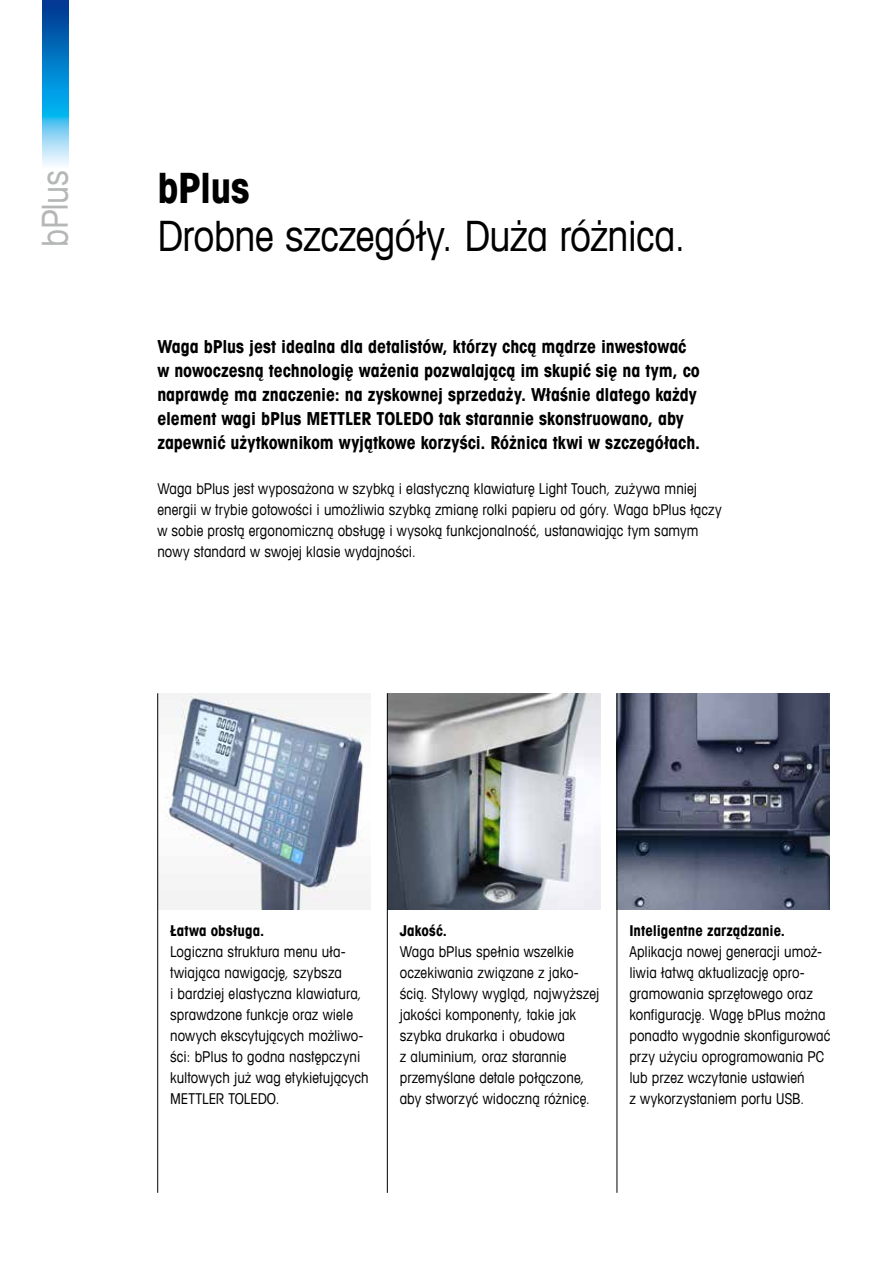
<style>
.page{position:relative;width:893px;height:1263px;background:#fff}
.page>*{position:absolute;margin:0;border:0;box-sizing:border-box;transform-origin:0 0}
.t1{font:condensed 42px "Avant Garde Com";letter-spacing:-.015em;color:#000}
.t2{font:700 condensed 42px "Avant Garde Com";letter-spacing:-.02em;color:#000}
.t3{font:condensed 36px "Avant Garde Com";letter-spacing:-.025em;color:#b5b6b6}
.t4{font:700 condensed 18px/24px "Avant Garde Com";letter-spacing:-.005em;color:#000}
.t5{font:condensed 15px/21px "Avant Garde Com";letter-spacing:.005em;color:#000}
.t6{font:700 condensed 15px "Avant Garde Com";letter-spacing:.005em;color:#000}
</style>
<div class="page">
<img style="left:158px;top:693px;width:213px;height:216px">
<img style="left:618px;top:693px;width:212px;height:216px">
<img style="left:388px;top:693px;width:213px;height:216px">
<img style="left:43px;top:0;width:25px;height:166px">
<hr style="left:387px;top:693px;width:1px;height:500px;background:#000">
<hr style="left:157px;top:693px;width:1px;height:500px;background:#000">
<hr style="left:617px;top:693px;width:1px;height:500px;background:#000">
<h2 class="t3" style="left:33px;top:247px;width:78px;rotate:-90deg">bPlus</h2>
<h1 class="t2" style="left:157px;top:161px;width:94px">bPlus</h1>
<h1 class="t1" style="left:157px;top:210px;width:530px">Drobne szczegóły. Duża różnica.</h1>
<p class="t4" style="left:157px;top:334px;width:544px">Waga bPlus jest idealna dla detalistów, którzy chcą mądrze inwestować w nowoczesną technologię ważenia pozwalającą im skupić się na tym, co naprawdę ma znaczenie: na zyskownej sprzedaży. Właśnie dlatego każdy element wagi bPlus METTLER TOLEDO tak starannie skonstruowano, aby zapewnić użytkownikom wyjątkowe korzyści. Różnica tkwi w szczegółach.</p>
<p class="t5" style="left:157px;top:478px;width:566px">Waga bPlus jest wyposażona w szybką i elastyczną klawiaturę Light Touch, zużywa mniej energii w trybie gotowości i umożliwia szybką zmianę rolki papieru od góry. Waga bPlus łączy w sobie prostą ergonomiczną obsługę i wysoką funkcjonalność, ustanawiając tym samym nowy standard w swojej klasie wydajności.</p>
<p class="t6" style="left:170px;top:921px;width:96px">Łatwa obsługa.</p>
<p class="t5" style="left:170px;top:941px;width:200px">Logiczna struktura menu uła&shy;twiająca nawigację, szybsza<br>i bardziej elastyczna klawiatura, sprawdzone funkcje oraz wiele nowych ekscytujących możliwo&shy;ści: bPlus to godna następczyni kultowych już wag etykietujących<br>METTLER TOLEDO.</p>
<p class="t6" style="left:400px;top:921px;width:49px">Jakość.</p>
<p class="t5" style="left:400px;top:941px;width:201px">Waga bPlus spełnia wszelkie oczekiwania związane z jako&shy;ścią. Stylowy wygląd, najwyższej jakości komponenty, takie jak szybka drukarka i obudowa<br>z aluminium, oraz starannie przemyślane detale połączone, aby stworzyć widoczną różnicę.</p>
<p class="t6" style="left:629px;top:921px;width:157px">Inteligentne zarządzanie.</p>
<p class="t5" style="left:629px;top:941px;width:203px">Aplikacja nowej generacji umoż&shy;liwia łatwą aktualizację opro&shy;gramowania sprzętowego oraz konfigurację. Wagę bPlus można ponadto wygodnie skonfigurować przy użyciu oprogramowania PC lub przez wczytanie ustawień<br>z wykorzystaniem portu USB.</p>
</div>
